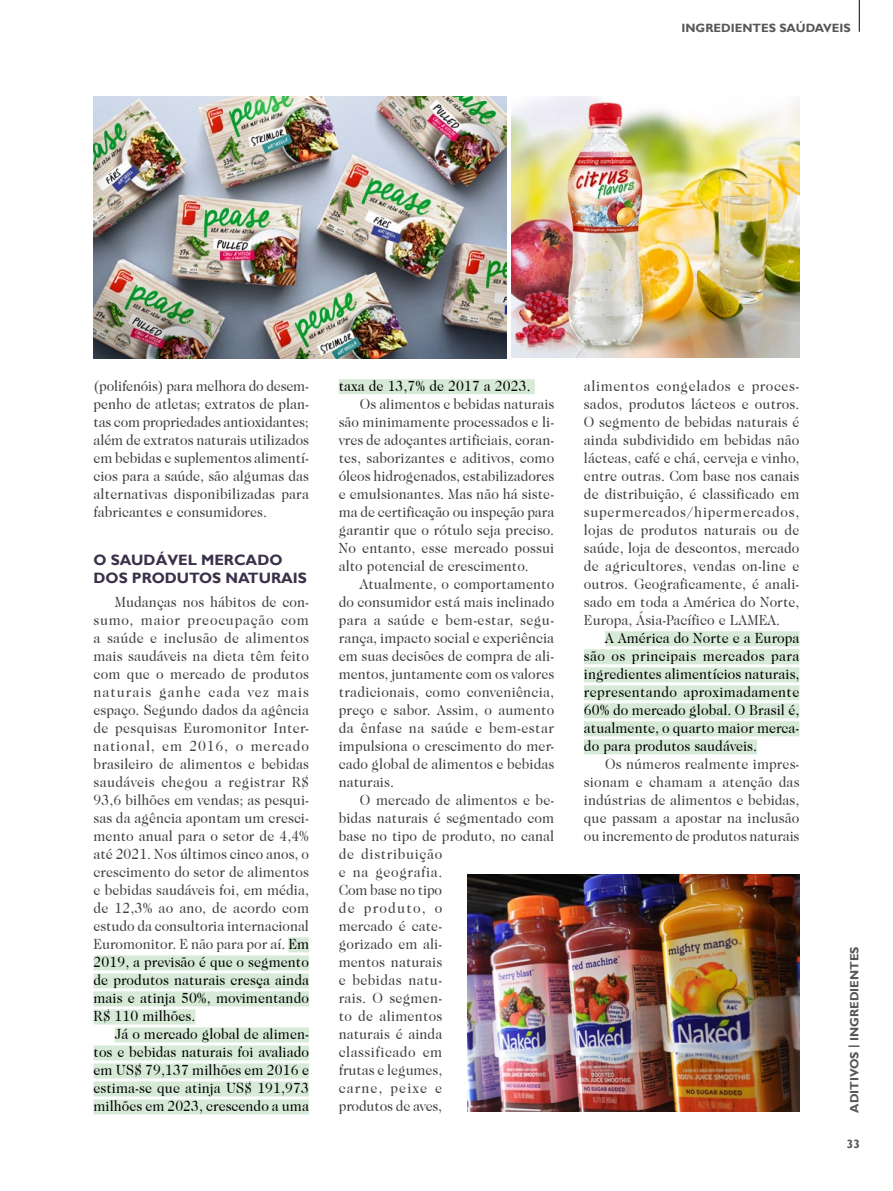
<style>
.page{position:relative;width:893px;height:1191px;background:#fff}
.page>*{position:absolute;margin:0;border:0;box-sizing:border-box;transform-origin:0 0}
.t1{font:15px/18px "Caslon 224 IT Cby BT";letter-spacing:.005em;color:#3e3d40;text-align:justify;scale:.93 1}
.t2{font:15px/18px "Caslon 224 IT Cby BT";letter-spacing:.005em;color:#000;text-align:justify;scale:.93 1}
.t3{font:700 15px/18px "Gill Sans";color:#3b314a}
.t4{font:700 12px "Gill Sans";color:#58585a}
.s1{color:#000}
.s2{font-style:inherit}
</style>
<div class="page">
<div style="left:288px;top:937px;width:21px;height:15px;background:#d7ead7"></div>
<div style="left:94px;top:955px;width:215px;height:15px;background:#d7ead7"></div>
<div style="left:94px;top:973px;width:215px;height:15px;background:#d7ead7"></div>
<div style="left:94px;top:991px;width:215px;height:15px;background:#d7ead7"></div>
<div style="left:94px;top:1009px;width:101px;height:15px;background:#d7ead7"></div>
<div style="left:115px;top:1027px;width:194px;height:15px;background:#d7ead7"></div>
<div style="left:94px;top:1045px;width:215px;height:15px;background:#d7ead7"></div>
<div style="left:94px;top:1063px;width:215px;height:15px;background:#d7ead7"></div>
<div style="left:94px;top:1081px;width:215px;height:15px;background:#d7ead7"></div>
<div style="left:94px;top:1099px;width:215px;height:15px;background:#d7ead7"></div>
<img style="left:94px;top:96px;width:413px;height:262px">
<img style="left:468px;top:874px;width:331px;height:237px">
<img style="left:512px;top:96px;width:287px;height:261px">
<div style="left:339px;top:379px;width:196px;height:15px;background:#d7ead7"></div>
<div style="left:605px;top:631px;width:194px;height:15px;background:#d7ead7"></div>
<div style="left:584px;top:649px;width:215px;height:15px;background:#d7ead7"></div>
<div style="left:584px;top:667px;width:215px;height:15px;background:#d7ead7"></div>
<div style="left:584px;top:685px;width:215px;height:15px;background:#d7ead7"></div>
<div style="left:584px;top:703px;width:215px;height:15px;background:#d7ead7"></div>
<div style="left:584px;top:721px;width:215px;height:15px;background:#d7ead7"></div>
<div style="left:584px;top:739px;width:173px;height:15px;background:#d7ead7"></div>
<hr style="left:859px;top:0;width:1px;height:32px;background:#000">
<p class="t4" style="left:681px;top:20px;width:171px">INGREDIENTES SAÚDAVEIS</p>
<p class="t1" style="left:94px;top:377px;width:233px">(polifenóis) para melhora do desem&shy;penho de atletas; extratos de plan&shy;tas com propriedades antioxidantes; além de extratos naturais utilizados em bebidas e suplementos alimentí&shy;cios para a saúde, são algumas das alternativas disponibilizadas para fabricantes e consumidores.</p>
<p class="t3" style="left:94px;top:551px;width:215px">O SAUDÁVEL MERCADO<br>DOS PRODUTOS NATURAIS</p>
<p class="t1" style="left:94px;top:593px;width:233px;text-indent:21px">Mudanças nos hábitos de con&shy;sumo, maior preocupação com a saúde e inclusão de alimentos mais saudáveis na dieta têm feito com que o mercado de produtos naturais ganhe cada vez mais espaço. Segundo dados da agência de pesquisas Euromonitor Inter&shy;national, em 2016, o mercado brasileiro de alimentos e bebidas saudáveis chegou a registrar R$ 93,6 bilhões em vendas; as pesqui&shy;sas da agência apontam um cresci&shy;mento anual para o setor de 4,4% até 2021. Nos últimos cinco anos, o crescimento do setor de alimentos e bebidas saudáveis foi, em média, de 12,3% ao ano, de acordo com estudo da consultoria internacional Euromonitor. E não para por aí. <span class="s1">Em 2019, a previsão é que o segmento de produtos naturais cresça ainda mais e atinja 50%, movimentando R$ 110 milhões.</span></p>
<p class="t2" style="left:94px;top:1025px;width:233px;text-indent:21px">Já o mercado global de alimen&shy;tos e bebidas naturais foi avaliado em US$ 79,137 milhões em 2016 e estima-se que atinja US$ 191,973 milhões em 2023, crescendo a uma</p>
<p class="t2" style="left:339px;top:377px;width:208px">taxa de 13,7% de 2017 a 2023.</p>
<p class="t1" style="left:339px;top:395px;width:233px;text-indent:21px">Os alimentos e bebidas naturais são minimamente processados e li&shy;vres de adoçantes artificiais, coran&shy;tes, saborizantes e aditivos, como óleos hidrogenados, estabilizadores e emulsionantes. Mas não há siste&shy;ma de certificação ou inspeção para garantir que o rótulo seja preciso.<br>No entanto, esse mercado possui alto potencial de crescimento.</p>
<p class="t1" style="left:339px;top:575px;width:233px;text-indent:21px">Atualmente, o comportamento do consumidor está mais inclinado para a saúde e bem-estar, segu&shy;rança, impacto social e experiência em suas decisões de compra de ali&shy;mentos, juntamente com os valores tradicionais, como conveniência, preço e sabor. Assim, o aumento da ênfase na saúde e bem-estar impulsiona o crescimento do mer&shy;cado global de alimentos e bebidas naturais.</p>
<p class="t1" style="left:339px;top:791px;width:233px;text-align:left;text-indent:21px">O mercado de alimentos e be&shy;bidas naturais é segmentado com base no tipo de produto, no canal de distribuição<br>e na geografia.<br>Com base no tipo<br>de produto, o<br>mercado é cate-<br>gorizado em ali-<br>mentos naturais<br>e bebidas natu-<br>rais. O segmen-<br>to de alimentos<br>naturais é ainda<br>classificado em<br>frutas e legumes,<br>carne, peixe e<br>produtos de aves,</p>
<p class="t1" style="left:584px;top:377px;width:233px">alimentos congelados e proces&shy;sados, produtos lácteos e outros.<br>O segmento de bebidas naturais é ainda subdividido em bebidas não lácteas, café e chá, cerveja e vinho, entre outras. Com base nos canais de distribuição, é classificado em supermercados/hipermercados, lojas de produtos naturais ou de saúde, loja de descontos, mercado de agricultores, vendas on-line e outros. Geograficamente, é anali&shy;sado em toda a América do Norte, Europa, Ásia-Pacífico e LAMEA.</p>
<p class="t2" style="left:584px;top:629px;width:233px;text-indent:21px">A América do Norte e a Europa são os principais mercados para ingredientes alimentícios naturais, representando aproximadamente 60% do mercado global. O Brasil é, atualmente, o quarto maior merca&shy;do para produtos saudáveis.</p>
<p class="t1" style="left:584px;top:755px;width:233px;text-indent:21px">Os números realmente impres&shy;sionam e chamam a atenção das indústrias de alimentos e bebidas, que passam a apostar na inclusão ou incremento de produtos naturais</p>
<p class="t4" style="left:847px;top:1112px;width:167px;rotate:-90deg">ADITIVOS <span class="s2">|</span> INGREDIENTES</p>
<p class="t4" style="left:847px;top:1136px;width:15px">33</p>
</div>
